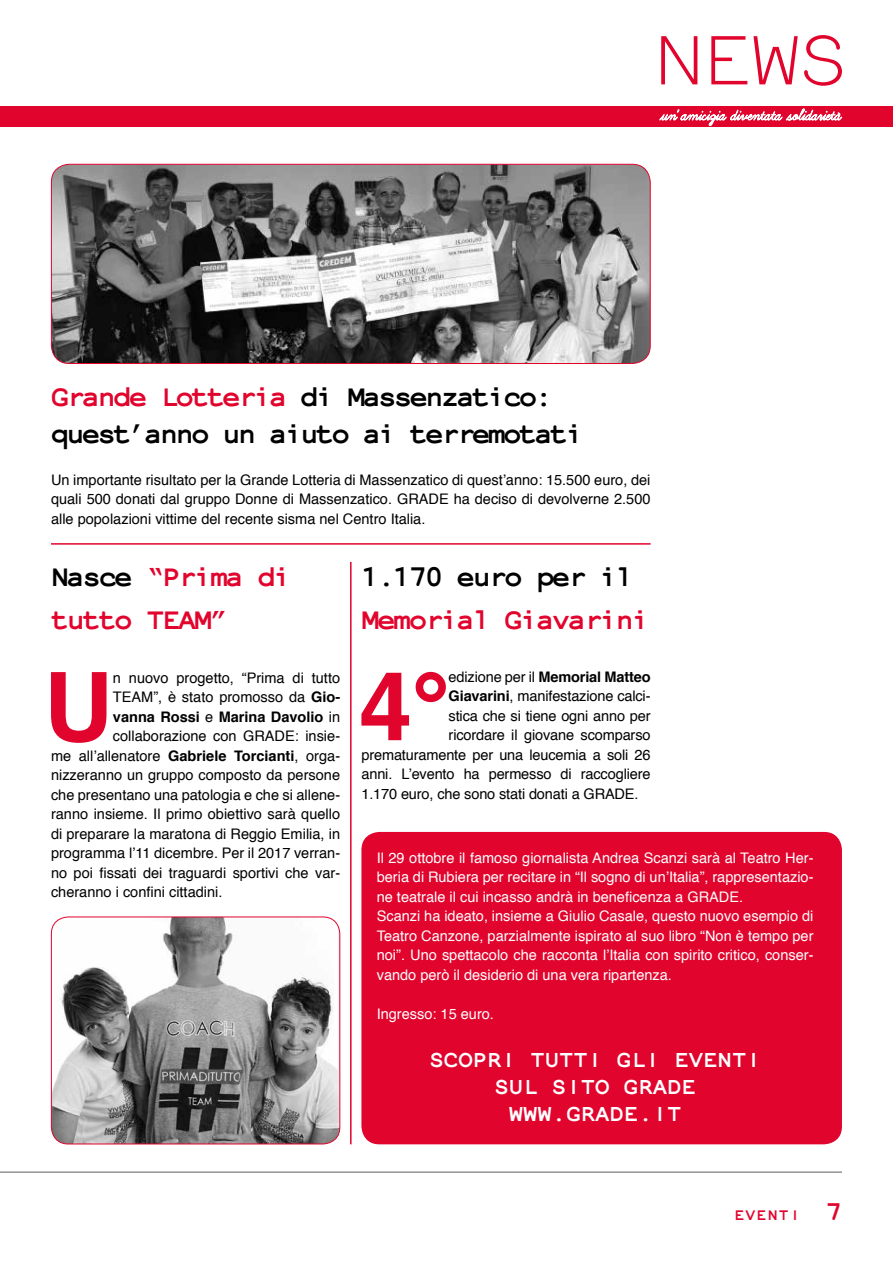
<style>
.page{position:relative;width:893px;height:1263px;background:#fff}
.page>*{position:absolute;margin:0;border:0;box-sizing:border-box;transform-origin:0 0}
.t1{font:700 95.85px "Helvetica";color:#e1042d}
.t2{font:700 30px/37.5px "Not Courier Sans";letter-spacing:-.08em;color:#000}
.t3{font:700 30px/43.5px "Not Courier Sans";letter-spacing:-.07em;color:#e1042d}
.t4{font:700 24px/27px "Not Courier Sans";color:#fff;text-align:center}
.t5{font:700 16.5px "Not Courier Sans";letter-spacing:.075em;color:#e1042d}
.t6{font:14.55px/19.5px "Helvetica";color:#000;text-align:justify}
.t7{font:14.55px/19.5px "Helvetica";color:#fff}
.t8{font:700 14.55px "Helvetica";color:#000}
.s1{color:#e1042d}
.s2{color:#000}
.s3{font-weight:700}
.s4{font-weight:400}
.s5{font-size:27px}
</style>
<div class="page">
<div style="left:0;top:106px;width:893px;height:20px;background:#e1042d"></div>
<hr style="left:0;top:1171px;width:842px;height:2px;background:#706f6f">
<svg style="left:659px;top:108px;width:183px;height:19px"></svg>
<svg style="left:661px;top:35px;width:181px;height:51px"></svg>
<img style="left:51px;top:164px;width:599px;height:199px">
<div style="left:51px;top:164px;width:600px;height:200px;border:1px solid #e1042d;border-radius:18px"></div>
<img style="left:51px;top:917px;width:289px;height:227px">
<div style="left:51px;top:916px;width:289px;height:228px;border:1px solid #e1042d;border-radius:17px"></div>
<div style="left:361px;top:832px;width:481px;height:312px;background:#e1042d;border-radius:18px"></div>
<hr style="left:51px;top:543px;width:600px;height:2px;background:#e1042d">
<hr style="left:350px;top:562px;width:2px;height:582px;background:#e1042d">
<h2 class="t2" style="left:51px;top:375px;width:534px"><span class="s1">Grande Lotteria</span> di Massenzatico: quest’anno un aiuto ai terremotati</h2>
<p class="t6" style="left:51px;top:470px;width:601px">Un importante risultato per la Grande Lotteria di Massenzatico di quest’anno: 15.500 euro, dei quali 500 donati dal gruppo Donne di Massenzatico. GRADE ha deciso di devolverne 2.500 alle popolazioni vittime del recente sisma nel Centro Italia.</p>
<h2 class="t3" style="left:51px;top:552px;width:242px"><span class="s2">Nasce</span> “Prima di tutto TEAM”</h2>
<h2 class="t2" style="left:361px;top:555px;width:274px">1.170 euro per il</h2>
<h2 class="t3" style="left:361px;top:595px;width:290px">Memorial Giavarini</h2>
<h1 class="t1" style="left:44px;top:630px;width:71px">U</h1>
<p class="t6" style="left:113px;top:668px;width:229px">n nuovo progetto, “Prima di tutto</p>
<p class="t6" style="left:113px;top:688px;width:229px">TEAM”, è stato promosso da <span class="s3">Gio-</span></p>
<p class="t8" style="left:113px;top:705px;width:229px">vanna Rossi <span class="s4">e</span> Marina Davolio <span class="s4">in</span></p>
<p class="t6" style="left:113px;top:727px;width:229px">collaborazione con GRADE: insie-</p>
<p class="t6" style="left:51px;top:746px;width:291px">me all’allenatore <span class="s3">Gabriele Torcianti</span>, orga-</p>
<p class="t6" style="left:51px;top:766px;width:291px">nizzeranno un gruppo composto da persone</p>
<p class="t6" style="left:51px;top:785px;width:291px">che presentano una patologia e che si allene-</p>
<p class="t6" style="left:51px;top:805px;width:291px">ranno insieme. Il primo obiettivo sarà quello</p>
<p class="t6" style="left:51px;top:824px;width:291px">di preparare la maratona di Reggio Emilia, in</p>
<p class="t6" style="left:51px;top:844px;width:291px">programma l’11 dicembre. Per il 2017 verran-</p>
<p class="t6" style="left:51px;top:863px;width:291px">no poi fissati dei traguardi sportivi che var-</p>
<p class="t6" style="left:51px;top:883px;width:173px">cheranno i confini cittadini.</p>
<h1 class="t1" style="left:359px;top:629px;width:92px">4°</h1>
<p class="t8" style="left:449px;top:665px;width:203px"><span class="s4">edizione per il</span> Memorial Matteo</p>
<p class="t6" style="left:449px;top:687px;width:203px"><span class="s3">Giavarini</span>, manifestazione calci-</p>
<p class="t6" style="left:449px;top:706px;width:203px">stica che si tiene ogni anno per</p>
<p class="t6" style="left:449px;top:726px;width:203px">ricordare il giovane scomparso</p>
<p class="t6" style="left:361px;top:745px;width:291px">prematuramente per una leucemia a soli 26</p>
<p class="t6" style="left:361px;top:765px;width:291px">anni. L’evento ha permesso di raccogliere</p>
<p class="t6" style="left:361px;top:784px;width:279px">1.170 euro, che sono stati donati a GRADE.</p>
<p class="t7" style="left:377px;top:848px;width:438px">Il 29 ottobre il famoso giornalista Andrea Scanzi sarà al Teatro Her&shy;beria di Rubiera per recitare in “Il sogno di un’Italia”, rappresentazio&shy;ne teatrale il cui incasso andrà in beneficenza a GRADE.<br>Scanzi ha ideato, insieme a Giulio Casale, questo nuovo esempio di Teatro Canzone, parzialmente ispirato al suo libro “Non è tempo per noi”. Uno spettacolo che racconta l’Italia con spirito critico, conser&shy;vando però il desiderio di una vera ripartenza.</p>
<p class="t7" style="left:377px;top:1004px;width:119px">Ingresso: 15 euro.</p>
<h3 class="t4" style="left:430px;top:1044px;width:333px">SCOPRI TUTTI GLI EVENTI<br>SUL SITO GRADE<br>WWW.GRADE.IT</h3>
<p class="t5" style="left:734px;top:1202px;width:109px">EVENTI <span class="s5">7</span></p>
</div>
